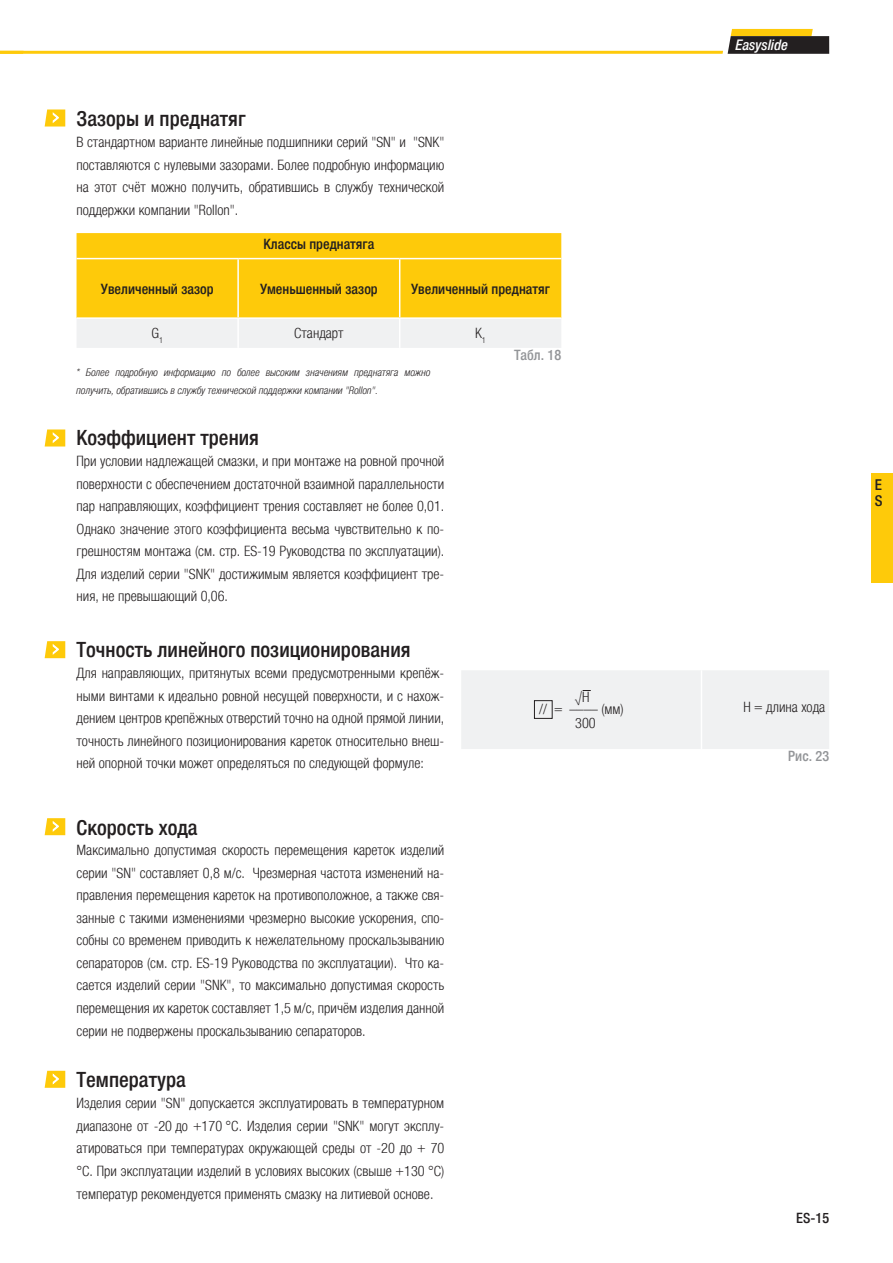
<style>
.page{position:relative;width:893px;height:1263px;background:#fff}
.page>*{position:absolute;margin:0;border:0;box-sizing:border-box;transform-origin:0 0}
.t1{font:500 condensed 21px "Helvetica Neue LTCYR";color:#231f20}
.t2{font:500 condensed 15px/16.6px "Helvetica Neue LT Std";color:#231f20}
.t3{font:italic 500 condensed 14.55px "Helvetica Neue LTCYR";color:#fff}
.t4{font:300 condensed 14.25px/22.5px "Helvetica Neue LTCYR";color:#231f20;text-align:justify}
.t5{font:500 condensed 14.25px "Helvetica Neue LTCYR";color:#231f20}
.t6{font:500 condensed 14.25px "Helvetica Neue LTCYR";color:#939598}
.t7{font:italic 300 condensed 10.5px/18px "Helvetica Neue LTCYR";color:#231f20}
</style>
<div class="page">
<div style="left:872px;top:473px;width:21px;height:110px;background:#feca0a"></div>
<svg style="left:0;top:29px;width:830px;height:25px"></svg>
<svg style="left:77px;top:233px;width:484px;height:115px"></svg>
<div style="left:461px;top:670px;width:368px;height:79px;background:#f0f1f2"></div>
<svg style="left:45px;top:109px;width:20px;height:18px"></svg>
<svg style="left:45px;top:429px;width:20px;height:17px"></svg>
<svg style="left:45px;top:641px;width:20px;height:17px"></svg>
<svg style="left:45px;top:818px;width:20px;height:17px"></svg>
<svg style="left:45px;top:1071px;width:20px;height:17px"></svg>
<h1 class="t1" style="left:77px;top:107px;width:171px">Зазоры и преднатяг</h1>
<p class="t4" style="left:77px;top:131px;width:369px">В стандартном варианте линейные подшипники серий "SN" и "SNK" поставляются с нулевыми зазорами. Более подробную информацию на этот счёт можно получить, обратившись в службу технической поддержки компании "Rollon".</p>
<p class="t5" style="left:264px;top:237px;width:112px">Классы преднатяга</p>
<p class="t5" style="left:101px;top:281px;width:114px">Увеличенный зазор</p>
<p class="t5" style="left:260px;top:281px;width:119px">Уменьшенный зазор</p>
<p class="t5" style="left:411px;top:281px;width:140px">Увеличенный преднатяг</p>
<p class="t4" style="left:152px;top:322px;width:13px">G<sub>1</sub></p>
<p class="t4" style="left:294px;top:322px;width:51px">Стандарт</p>
<p class="t4" style="left:475px;top:322px;width:12px">K<sub>1</sub></p>
<p class="t6" style="left:514px;top:348px;width:49px">Табл. 18</p>
<p class="t7" style="left:77px;top:363px;width:356px">* Более подробную информацию по более высоким значениям преднатяга можно получить, обратившись в службу технической поддержки компании "Rollon".</p>
<p class="t3" style="left:736px;top:37px;width:54px">Easyslide</p>
<h1 class="t1" style="left:77px;top:427px;width:184px">Коэффициент трения</h1>
<p class="t4" style="left:77px;top:450px;width:369px">При условии надлежащей смазки, и при монтаже на ровной прочной поверхности с обеспечением достаточной взаимной параллельности пар направляющих, коэффициент трения составляет не более 0,01.<br>Однако значение этого коэффициента весьма чувствительно к по&shy;грешностям монтажа (см. стр. ES-19 Руководства по эксплуатации).<br>Для изделий серии "SNK" достижимым является коэффициент тре&shy;ния, не превышающий 0,06.</p>
<h1 class="t1" style="left:77px;top:638px;width:335px">Точность линейного позиционирования</h1>
<p class="t4" style="left:77px;top:662px;width:369px">Для направляющих, притянутых всеми предусмотренными крепёж&shy;ными винтами к идеально ровной несущей поверхности, и с нахож&shy;дением центров крепёжных отверстий точно на одной прямой линии, точность линейного позиционирования кареток относительно внеш&shy;ней опорной точки может определяться по следующей формуле:</p>
<h1 class="t1" style="left:77px;top:816px;width:123px">Скорость хода</h1>
<p class="t4" style="left:77px;top:839px;width:369px">Максимально допустимая скорость перемещения кареток изделий серии "SN" составляет 0,8 м/с. Чрезмерная частота изменений на&shy;правления перемещения кареток на противоположное, а также свя&shy;занные с такими изменениями чрезмерно высокие ускорения, спо&shy;собны со временем приводить к нежелательному проскальзыванию сепараторов (см. стр. ES-19 Руководства по эксплуатации). Что ка&shy;сается изделий серии "SNK", то максимально допустимая скорость перемещения их кареток составляет 1,5 м/с, причём изделия данной серии не подвержены проскальзыванию сепараторов.</p>
<h1 class="t1" style="left:77px;top:1068px;width:111px">Температура</h1>
<p class="t4" style="left:77px;top:1092px;width:369px">Изделия серии "SN" допускается эксплуатировать в температурном диапазоне от -20 до +170 °C. Изделия серии "SNK" могут эксплу&shy;атироваться при температурах окружающей среды от -20 до + 70 °C. При эксплуатации изделий в условиях высоких (свыше +130 °C) температур рекомендуется применять смазку на литиевой основе.</p>
<p class="t4" style="left:575px;top:685px;width:22px;line-height:25.7px">√H<br>300</p>
<p class="t4" style="left:743px;top:696px;width:83px">H = длина хода</p>
<p class="t4" style="left:539px;top:698px;width:86px">// = –––– (мм)</p>
<p class="t6" style="left:788px;top:749px;width:43px">Рис. 23</p>
<p class="t5" style="left:796px;top:1210px;width:34px">ES-15</p>
<p class="t2" style="left:875px;top:476px;width:9px">E<br>S</p>
</div>
